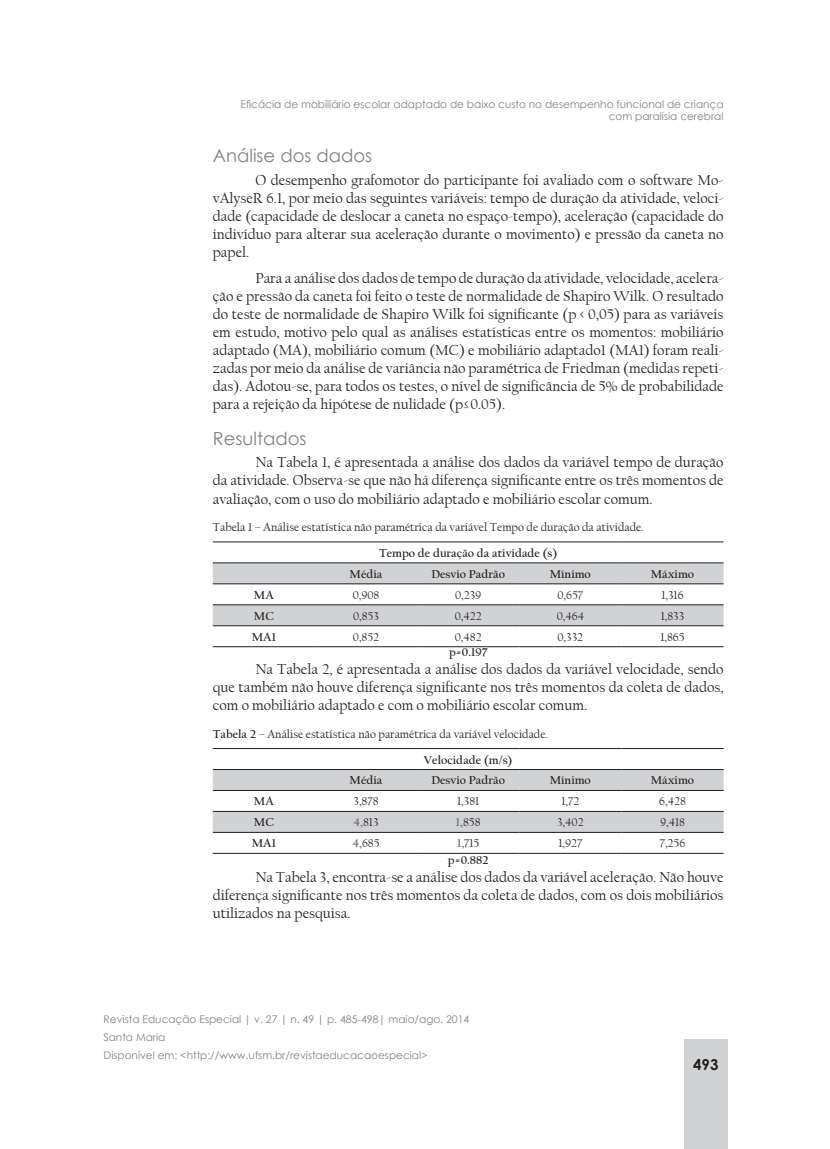
<style>
.page{position:relative;width:830px;height:1149px;background:#fff}
.page>*{position:absolute;margin:0;border:0;box-sizing:border-box;transform-origin:0 0}
.t1{font:18px "Century Gothic";color:#808285}
.t2{font:15px/18px "Californian FB";color:#231f20;text-align:justify}
.t3{font:700 15px "Century Gothic";color:#231f20}
.t4{font:12px/25.5px "Californian FB";color:#231f20}
.t5{font:700 12px/21px "Californian FB";color:#231f20}
.t6{font:10.5px/18px "Century Gothic";color:#808285;text-align:right}
.s1{font-weight:700}
.s2{font-weight:700;color:#6c6d70}
</style>
<div class="page">
<div style="left:683px;top:1039px;width:44px;height:109px;background:#d1d2d4"></div>
<svg style="left:213px;top:563px;width:510px;height:62px"></svg>
<hr style="left:213px;top:541px;width:102px;height:1px;background:#231f20">
<hr style="left:315px;top:541px;width:102px;height:1px;background:#231f20">
<hr style="left:417px;top:541px;width:102px;height:1px;background:#231f20">
<hr style="left:519px;top:541px;width:102px;height:1px;background:#231f20">
<hr style="left:621px;top:541px;width:102px;height:1px;background:#231f20">
<hr style="left:213px;top:562px;width:102px;height:1px;background:#231f20">
<hr style="left:315px;top:562px;width:102px;height:1px;background:#231f20">
<hr style="left:417px;top:562px;width:102px;height:1px;background:#231f20">
<hr style="left:519px;top:562px;width:102px;height:1px;background:#231f20">
<hr style="left:621px;top:562px;width:102px;height:1px;background:#231f20">
<hr style="left:213px;top:583px;width:102px;height:1px;background:#231f20">
<hr style="left:315px;top:583px;width:102px;height:1px;background:#231f20">
<hr style="left:417px;top:583px;width:102px;height:1px;background:#231f20">
<hr style="left:519px;top:583px;width:102px;height:1px;background:#231f20">
<hr style="left:621px;top:583px;width:102px;height:1px;background:#231f20">
<hr style="left:213px;top:604px;width:102px;height:1px;background:#231f20">
<hr style="left:315px;top:604px;width:102px;height:1px;background:#231f20">
<hr style="left:417px;top:604px;width:102px;height:1px;background:#231f20">
<hr style="left:519px;top:604px;width:102px;height:1px;background:#231f20">
<hr style="left:621px;top:604px;width:102px;height:1px;background:#231f20">
<hr style="left:213px;top:625px;width:102px;height:1px;background:#231f20">
<hr style="left:315px;top:625px;width:102px;height:1px;background:#231f20">
<hr style="left:417px;top:625px;width:102px;height:1px;background:#231f20">
<hr style="left:519px;top:625px;width:102px;height:1px;background:#231f20">
<hr style="left:621px;top:625px;width:102px;height:1px;background:#231f20">
<hr style="left:213px;top:646px;width:102px;height:1px;background:#231f20">
<hr style="left:315px;top:646px;width:102px;height:1px;background:#231f20">
<hr style="left:417px;top:646px;width:102px;height:1px;background:#231f20">
<hr style="left:519px;top:646px;width:102px;height:1px;background:#231f20">
<hr style="left:621px;top:646px;width:102px;height:1px;background:#231f20">
<svg style="left:213px;top:769px;width:510px;height:62px"></svg>
<hr style="left:213px;top:748px;width:102px;height:1px;background:#231f20">
<hr style="left:315px;top:748px;width:102px;height:1px;background:#231f20">
<hr style="left:417px;top:748px;width:102px;height:1px;background:#231f20">
<hr style="left:519px;top:748px;width:102px;height:1px;background:#231f20">
<hr style="left:621px;top:748px;width:102px;height:1px;background:#231f20">
<hr style="left:213px;top:768px;width:102px;height:1px;background:#231f20">
<hr style="left:315px;top:768px;width:102px;height:1px;background:#231f20">
<hr style="left:417px;top:768px;width:102px;height:1px;background:#231f20">
<hr style="left:519px;top:768px;width:102px;height:1px;background:#231f20">
<hr style="left:621px;top:768px;width:102px;height:1px;background:#231f20">
<hr style="left:213px;top:789px;width:102px;height:1px;background:#231f20">
<hr style="left:315px;top:789px;width:102px;height:1px;background:#231f20">
<hr style="left:417px;top:789px;width:102px;height:1px;background:#231f20">
<hr style="left:519px;top:789px;width:102px;height:1px;background:#231f20">
<hr style="left:621px;top:789px;width:102px;height:1px;background:#231f20">
<hr style="left:213px;top:810px;width:102px;height:1px;background:#231f20">
<hr style="left:315px;top:810px;width:102px;height:1px;background:#231f20">
<hr style="left:417px;top:810px;width:102px;height:1px;background:#231f20">
<hr style="left:519px;top:810px;width:102px;height:1px;background:#231f20">
<hr style="left:621px;top:810px;width:102px;height:1px;background:#231f20">
<hr style="left:213px;top:831px;width:102px;height:1px;background:#231f20">
<hr style="left:315px;top:831px;width:102px;height:1px;background:#231f20">
<hr style="left:417px;top:831px;width:102px;height:1px;background:#231f20">
<hr style="left:519px;top:831px;width:102px;height:1px;background:#231f20">
<hr style="left:621px;top:831px;width:102px;height:1px;background:#231f20">
<hr style="left:213px;top:852px;width:102px;height:1px;background:#231f20">
<hr style="left:315px;top:852px;width:102px;height:1px;background:#231f20">
<hr style="left:417px;top:852px;width:102px;height:1px;background:#231f20">
<hr style="left:519px;top:852px;width:102px;height:1px;background:#231f20">
<hr style="left:621px;top:852px;width:102px;height:1px;background:#231f20">
<p class="t6" style="left:240px;top:98px;width:484px;line-height:12px">Eficácia de mobiliário escolar adaptado de baixo custo no desempenho funcional de criança com paralisia cerebral</p>
<p class="t1" style="left:213px;top:143px;width:161px">Análise dos dados</p>
<p class="t2" style="left:213px;top:171px;width:512px;text-indent:43px">O desempenho grafomotor do participante foi avaliado com o software Mo&shy;vAlyseR 6.1, por meio das seguintes variáveis: tempo de duração da atividade, veloci&shy;dade (capacidade de deslocar a caneta no espaço-tempo), aceleração (capacidade do indivíduo para alterar sua aceleração durante o movimento) e pressão da caneta no papel.</p>
<p class="t2" style="left:213px;top:269px;width:512px;text-indent:43px">Para a análise dos dados de tempo de duração da atividade, velocidade, acelera&shy;ção e pressão da caneta foi feito o teste de normalidade de Shapiro Wilk. O resultado do teste de normalidade de Shapiro Wilk foi significante (p &lt; 0,05) para as variáveis em estudo, motivo pelo qual as análises estatísticas entre os momentos: mobiliário adaptado (MA), mobiliário comum (MC) e mobiliário adaptado1 (MA1) foram reali&shy;zadas por meio da análise de variância não paramétrica de Friedman (medidas repeti&shy;das). Adotou-se, para todos os testes, o nível de significância de 5% de probabilidade para a rejeição da hipótese de nulidade (p≤0.05).</p>
<p class="t1" style="left:213px;top:426px;width:95px">Resultados</p>
<p class="t2" style="left:213px;top:453px;width:512px;text-indent:43px">Na Tabela 1, é apresentada a análise dos dados da variável tempo de duração da atividade. Observa-se que não há diferença significante entre os três momentos de avaliação, com o uso do mobiliário adaptado e mobiliário escolar comum.</p>
<p class="t4" style="left:213px;top:514px;width:432px">Tabela 1 – Análise estatística não paramétrica da variável Tempo de duração da atividade.</p>
<p class="t5" style="left:349px;top:542px;width:209px;text-indent:29px">Tempo de duração da atividade (s)<br>Média</p>
<p class="t5" style="left:431px;top:563px;width:75px">Desvio Padrão</p>
<p class="t5" style="left:549px;top:563px;width:43px">Mínimo</p>
<p class="t5" style="left:650px;top:563px;width:45px">Máximo</p>
<p class="t5" style="left:254px;top:584px;width:21px">MA</p>
<p class="t4" style="left:352px;top:582px;width:28px">0,908</p>
<p class="t4" style="left:455px;top:582px;width:28px">0,239</p>
<p class="t4" style="left:557px;top:582px;width:27px">0,657</p>
<p class="t4" style="left:661px;top:582px;width:24px">1,316</p>
<p class="t5" style="left:254px;top:605px;width:21px">MC</p>
<p class="t4" style="left:353px;top:603px;width:27px">0,853</p>
<p class="t4" style="left:454px;top:603px;width:29px">0,422</p>
<p class="t4" style="left:556px;top:603px;width:29px">0,464</p>
<p class="t4" style="left:660px;top:603px;width:25px">1,833</p>
<p class="t5" style="left:252px;top:626px;width:26px">MA1</p>
<p class="t4" style="left:353px;top:624px;width:28px">0,852</p>
<p class="t4" style="left:454px;top:624px;width:28px">0,482</p>
<p class="t4" style="left:557px;top:624px;width:27px">0,332</p>
<p class="t4" style="left:660px;top:624px;width:26px">1,865</p>
<p class="t5" style="left:449px;top:641px;width:40px">p=0.197</p>
<p class="t2" style="left:213px;top:660px;width:512px;text-indent:43px">Na Tabela 2, é apresentada a análise dos dados da variável velocidade, sendo que também não houve diferença significante nos três momentos da coleta de dados, com o mobiliário adaptado e com o mobiliário escolar comum.</p>
<p class="t4" style="left:423px;top:721px;width:126px;text-indent:-211px"><span class="s1">Tabela 2</span> – Análise estatística não paramétrica da variável velocidade.<br><span class="s1">Velocidade (m/s)</span></p>
<p class="t5" style="left:349px;top:770px;width:34px">Média</p>
<p class="t5" style="left:431px;top:770px;width:75px">Desvio Padrão</p>
<p class="t5" style="left:549px;top:770px;width:43px">Mínimo</p>
<p class="t5" style="left:650px;top:770px;width:45px">Máximo</p>
<p class="t5" style="left:254px;top:790px;width:21px">MA</p>
<p class="t4" style="left:353px;top:788px;width:26px">3,878</p>
<p class="t4" style="left:457px;top:788px;width:24px">1,381</p>
<p class="t4" style="left:561px;top:788px;width:19px">1,72</p>
<p class="t4" style="left:658px;top:788px;width:28px">6,428</p>
<p class="t5" style="left:254px;top:811px;width:21px">MC</p>
<p class="t4" style="left:353px;top:809px;width:26px"><span class="s2">4,</span>813</p>
<p class="t4" style="left:455px;top:809px;width:26px"><span class="s2">1,</span>858</p>
<p class="t4" style="left:557px;top:809px;width:28px">3,402</p>
<p class="t4" style="left:659px;top:809px;width:26px">9,418</p>
<p class="t5" style="left:252px;top:832px;width:26px">MA1</p>
<p class="t4" style="left:352px;top:830px;width:29px"><span class="s2">4,</span>685</p>
<p class="t4" style="left:457px;top:830px;width:24px"><span class="s2">1,</span>715</p>
<p class="t4" style="left:558px;top:830px;width:25px">1,927</p>
<p class="t4" style="left:659px;top:830px;width:27px">7,256</p>
<p class="t5" style="left:447px;top:849px;width:42px">p=0.882</p>
<p class="t2" style="left:213px;top:868px;width:512px;text-indent:43px">Na Tabela 3, encontra-se a análise dos dados da variável aceleração. Não houve diferença significante nos três momentos da coleta de dados, com os dois mobiliários utilizados na pesquisa.</p>
<p class="t6" style="left:103px;top:1009px;width:367px;text-align:left">Revista Educação Especial | v. 27 | n. 49 | p. 485-498| maio/ago. 2014<br>Santa Maria<br>Disponível em: &lt;http://www.ufsm.br/revistaeducacaoespecial&gt;</p>
<p class="t3" style="left:693px;top:1053px;width:27px">493</p>
</div>
